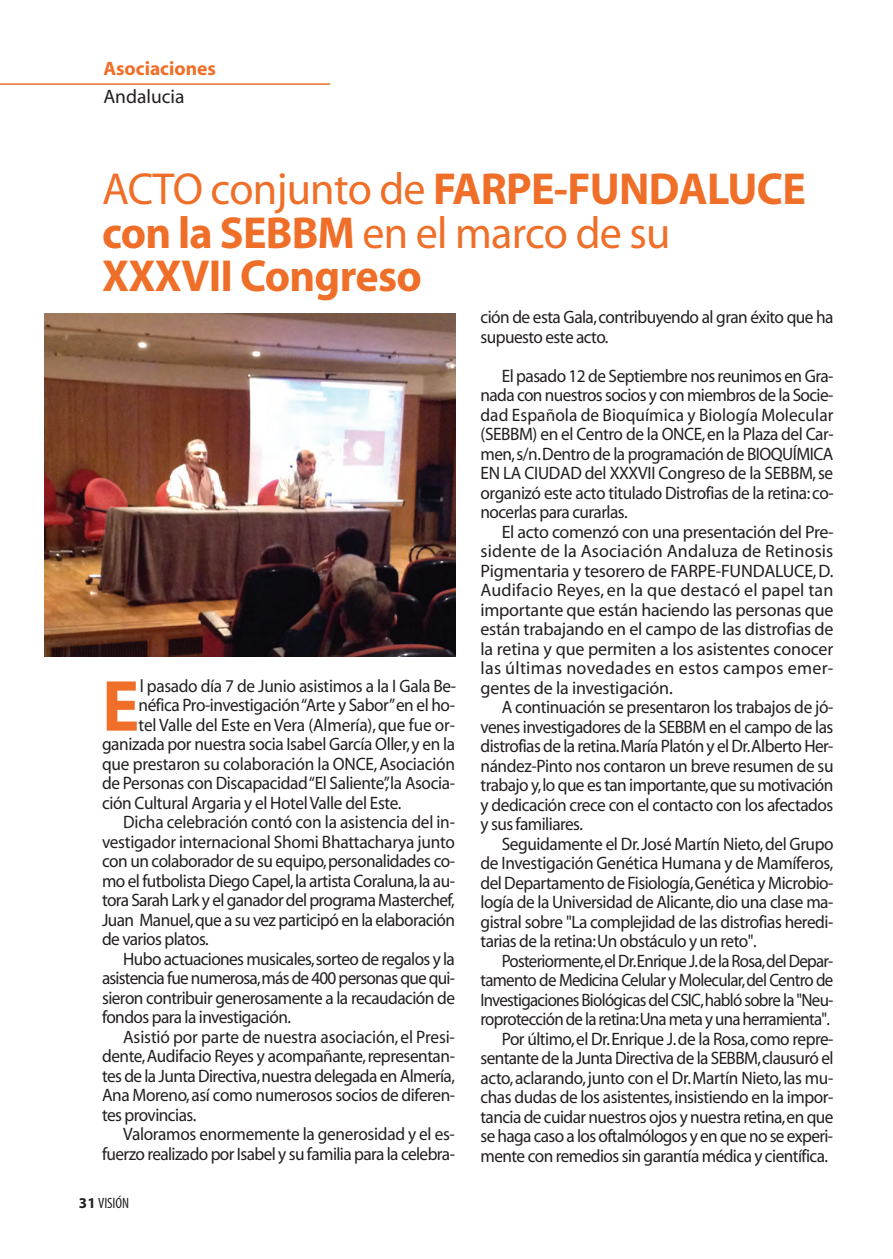
<style>
.page{position:relative;width:893px;height:1259px;background:#fff}
.page>*{position:absolute;margin:0;border:0;box-sizing:border-box;transform-origin:0 0}
.t1{font:700 72.9px "Myriad";color:#ef6e28;scale:.96 1}
.t2{font:700 45px/43.5px "Myriad";letter-spacing:-.015em;color:#ef6e28}
.t3{font:700 19.5px "Myriad";color:#ef6e28}
.t4{font:19.5px "Myriad";color:#231f20}
.t5{font:18px/19.5px "Myriad";letter-spacing:-.03em;color:#231f20;text-align:justify;scale:.96 1}
.t6{font:18px/19.5px "Myriad";letter-spacing:-.03em;color:#231f20;text-align:right;scale:.94 1}
.t7{font:18px/19.5px "Myriad";letter-spacing:-.03em;color:#231f20;text-align:justify}
.t8{font:18px "Myriad";letter-spacing:-.01em;color:#231f20;scale:.96 1}
.t9{font:18px "Myriad";letter-spacing:-.005em;color:#231f20;scale:.96 1}
.t10{font:condensed 15px "Myriad";letter-spacing:-.01em;color:#231f20}
.s1{font-weight:400}
.s2{font-weight:700;font-stretch:normal}
</style>
<div class="page">
<hr style="left:0;top:83px;width:330px;height:2px;background:#ef6e28">
<img style="left:44px;top:313px;width:411px;height:343px">
<p class="t3" style="left:103px;top:61px;width:114px">Asociaciones</p>
<p class="t4" style="left:103px;top:89px;width:83px">Andalucia</p>
<h2 class="t2" style="left:102px;top:171px;width:705px"><span class="s1">ACTO conjunto de</span> FARPE-FUNDALUCE con la SEBBM <span class="s1">en el marco de su<br></span>XXXVII Congreso</h2>
<h1 class="t1" style="left:102px;top:679px;width:40px">E</h1>
<p class="t5" style="left:140px;top:677px;width:331px">l pasado día 7 de Junio asistimos a la I Gala Be-</p>
<p class="t5" style="left:139px;top:697px;width:331px">néfica Pro-investigación “Arte y Sabor”en el ho-</p>
<p class="t8" style="left:139px;top:718px;width:331px">tel Valle del Este en Vera (Almería), que fue or-</p>
<p class="t5" style="left:102px;top:736px;width:369px">ganizada por nuestra socia Isabel García Oller, y en la</p>
<p class="t5" style="left:102px;top:755px;width:369px">que prestaron su colaboración la ONCE, Asociación</p>
<p class="t5" style="left:102px;top:775px;width:369px">de Personas con Discapacidad “El Saliente”, la Asocia-</p>
<p class="t5" style="left:102px;top:794px;width:313px">ción Cultural Argaria y el Hotel Valle del Este.</p>
<p class="t8" style="left:123px;top:815px;width:347px">Dicha celebración contó con la asistencia del in-</p>
<p class="t5" style="left:102px;top:833px;width:369px">vestigador internacional Shomi Bhattacharya junto</p>
<p class="t5" style="left:102px;top:852px;width:369px">con un colaborador de su equipo, personalidades co-</p>
<p class="t5" style="left:102px;top:872px;width:369px">mo el futbolista Diego Capel, la artista Coraluna, la au-</p>
<p class="t5" style="left:102px;top:891px;width:369px">tora Sarah Lark y el ganador del programa Masterchef,</p>
<p class="t5" style="left:102px;top:911px;width:369px">Juan Manuel, que a su vez participó en la elaboración</p>
<p class="t5" style="left:102px;top:930px;width:113px">de varios platos.</p>
<p class="t5" style="left:123px;top:950px;width:347px">Hubo actuaciones musicales, sorteo de regalos y la</p>
<p class="t5" style="left:102px;top:969px;width:369px">asistencia fue numerosa,más de 400 personas que qui-</p>
<p class="t5" style="left:102px;top:989px;width:369px">sieron contribuir generosamente a la recaudación de</p>
<p class="t5" style="left:102px;top:1008px;width:198px">fondos para la investigación.</p>
<p class="t9" style="left:123px;top:1030px;width:347px">Asistió por parte de nuestra asociación, el Presi-</p>
<p class="t5" style="left:102px;top:1047px;width:369px">dente, Audifacio Reyes y acompañante, representan-</p>
<p class="t5" style="left:102px;top:1067px;width:369px">tes de la Junta Directiva, nuestra delegada en Almería,</p>
<p class="t5" style="left:102px;top:1086px;width:369px">Ana Moreno, así como numerosos socios de diferen-</p>
<p class="t5" style="left:102px;top:1106px;width:100px">tes provincias.</p>
<p class="t5" style="left:123px;top:1125px;width:347px">Valoramos enormemente la generosidad y el es-</p>
<p class="t5" style="left:102px;top:1145px;width:369px">fuerzo realizado por Isabel y su familia para la celebra-</p>
<p class="t10" style="left:79px;top:1197px;width:52px"><span class="s2">31</span> VISIÓN</p>
<p class="t5" style="left:480px;top:309px;width:369px">ción de esta Gala, contribuyendo al gran éxito que ha supuesto este acto.</p>
<p class="t5" style="left:480px;top:367px;width:369px;text-indent:21px">El pasado 12 de Septiembre nos reunimos en Gra&shy;nada con nuestros socios y con miembros de la Socie&shy;dad Española de Bioquímica y Biología Molecular (SEBBM) en el Centro de la ONCE, en la Plaza del Car&shy;men, s/n. Dentro de la programación de BIOQUÍMICA EN LA CIUDAD del XXXVII Congreso de la SEBBM, se organizó este acto titulado Distrofias de la retina: co&shy;nocerlas para curarlas.</p>
<p class="t7" style="left:480px;top:523px;width:354px;text-indent:21px">El acto comenzó con una presentación del Pre&shy;sidente de la Asociación Andaluza de Retinosis Pigmentaria y tesorero de FARPE-FUNDALUCE, D.<br>Audifacio Reyes, en la que destacó el papel tan importante que están haciendo las personas que están trabajando en el campo de las distrofias de la retina y que permiten a los asistentes conocer las últimas novedades en estos campos emer&shy;gentes de la investigación.</p>
<p class="t5" style="left:480px;top:699px;width:369px;text-indent:21px">A continuación se presentaron los trabajos de jó&shy;venes investigadores de la SEBBM en el campo de las distrofias de la retina. María Platón y el Dr. Alberto Her&shy;nández-Pinto nos contaron un breve resumen de su trabajo y, lo que es tan importante, que su motivación y dedicación crece con el contacto con los afectados y sus familiares.</p>
<p class="t5" style="left:480px;top:835px;width:369px;text-indent:21px">Seguidamente el Dr. José Martín Nieto, del Grupo de Investigación Genética Humana y de Mamíferos, del Departamento de Fisiología, Genética y Microbio&shy;logía de la Universidad de Alicante, dio una clase ma&shy;gistral sobre "La complejidad de las distrofias heredi&shy;tarias de la retina: Un obstáculo y un reto".</p>
<p class="t6" style="left:480px;top:952px;width:377px">Posteriormente,el Dr.Enrique J.de la Rosa,del Depar&shy;tamento de Medicina Celular y Molecular, del Centro de Investigaciones Biológicas del CSIC,habló sobre la "Neu&shy;roprotección de la retina:Una meta y una herramienta".<br>Por último, el Dr. Enrique J. de la Rosa, como repre&shy;sentante de la Junta Directiva de la SEBBM, clausuró el acto, aclarando, junto con el Dr. Martín Nieto, las mu&shy;chas dudas de los asistentes, insistiendo en la impor&shy;tancia de cuidar nuestros ojos y nuestra retina, en que se haga caso a los oftalmólogos y en que no se experi&shy;mente con remedios sin garantía médica y científica.</p>
</div>
